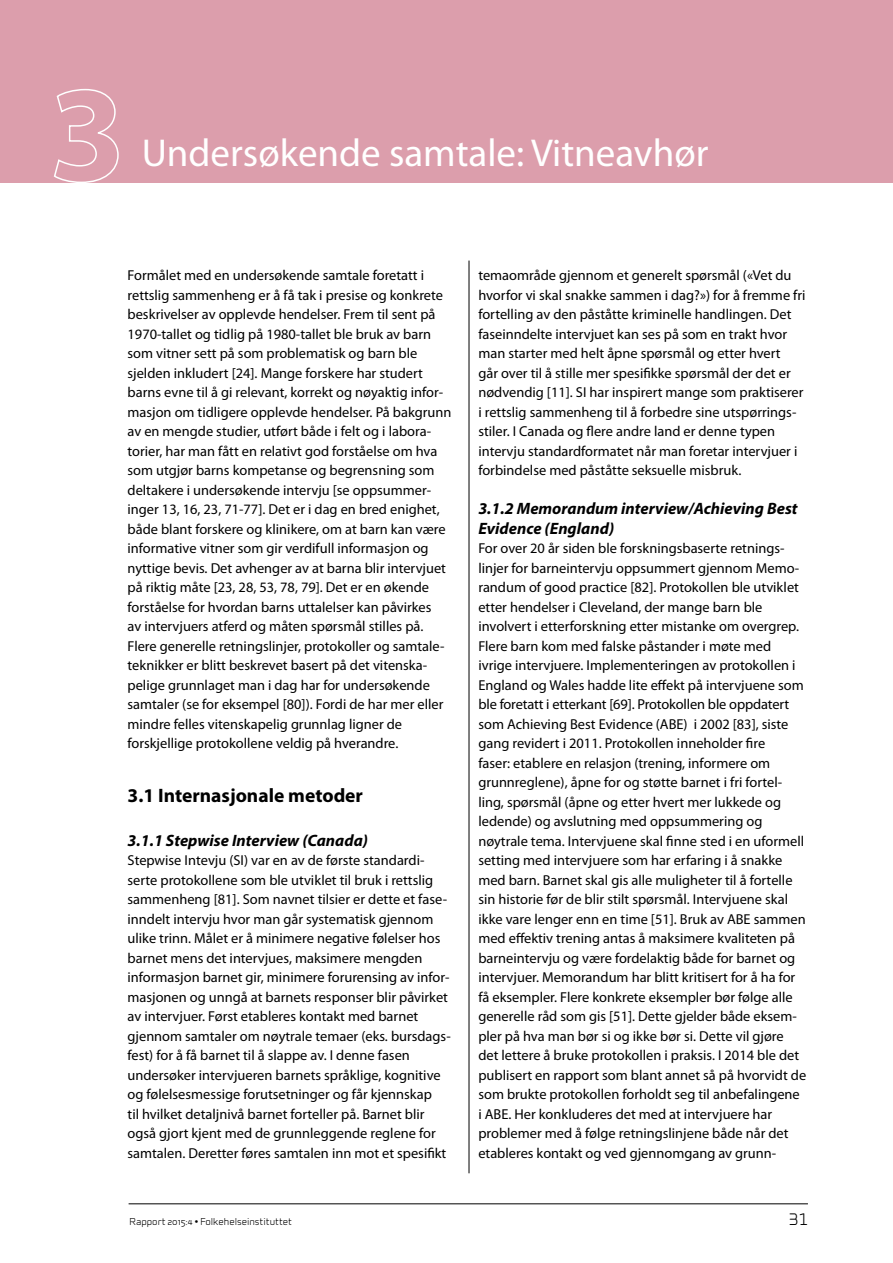
<style>
.page{position:relative;width:893px;height:1263px;background:#fff}
.page>*{position:absolute;margin:0;border:0;box-sizing:border-box;transform-origin:0 0}
.t1{font:39px "Myriad Pro";color:#fff}
.t2{font:700 19.5px "Myriad Pro";color:#000}
.t3{font:italic 700 16.5px/19.5px "Myriad Pro";color:#000}
.t4{font:15px "Infinity T Medium";color:#000}
.t5{font:14.4px/19.5px "Myriad Pro";color:#000}
.t6{font:9px "Infinity ST Medium";color:#000}
.s1{font-family:"Infinity C Medium"}
</style>
<div class="page">
<hr style="left:129px;top:1203px;width:679px;height:1px;background:#000">
<hr style="left:469px;top:261px;width:1px;height:912px;background:#000">
<div style="left:0;top:0;width:893px;height:183px;background:#dc9eac"></div>
<svg style="left:53px;top:88px;width:66px;height:95px"></svg>
<h1 class="t1" style="left:142px;top:131px;width:568px">Undersøkende samtale: Vitneavhør</h1>
<p class="t5" style="left:128px;top:266px;width:325px">Formålet med en undersøkende samtale foretatt i rettslig sammenheng er å få tak i presise og konkrete beskrivelser av opplevde hendelser. Frem til sent på 1970-tallet og tidlig på 1980-tallet ble bruk av barn som vitner sett på som problematisk og barn ble sjelden inkludert [24]. Mange forskere har studert barns evne til å gi relevant, korrekt og nøyaktig infor&shy;masjon om tidligere opplevde hendelser. På bakgrunn av en mengde studier, utført både i felt og i labora&shy;torier, har man fått en relativt god forståelse om hva som utgjør barns kompetanse og begrensning som deltakere i undersøkende intervju [se oppsummer&shy;inger 13, 16, 23, 71-77]. Det er i dag en bred enighet, både blant forskere og klinikere, om at barn kan være informative vitner som gir verdifull informasjon og nyttige bevis. Det avhenger av at barna blir intervjuet på riktig måte [23, 28, 53, 78, 79]. Det er en økende forståelse for hvordan barns uttalelser kan påvirkes<br>av intervjuers atferd og måten spørsmål stilles på.<br>Flere generelle retningslinjer, protokoller og samtale&shy;teknikker er blitt beskrevet basert på det vitenska&shy;pelige grunnlaget man i dag har for undersøkende samtaler (se for eksempel [80]). Fordi de har mer eller mindre felles vitenskapelig grunnlag ligner de forskjellige protokollene veldig på hverandre.</p>
<h2 class="t2" style="left:128px;top:784px;width:237px">3.1 Internasjonale metoder</h2>
<p class="t3" style="left:128px;top:831px;width:242px">3.1.1 Stepwise Interview (Canada)</p>
<p class="t5" style="left:128px;top:851px;width:324px">Stepwise Intevju (SI) var en av de første standardi&shy;serte protokollene som ble utviklet til bruk i rettslig sammenheng [81]. Som navnet tilsier er dette et fase&shy;inndelt intervju hvor man går systematisk gjennom ulike trinn. Målet er å minimere negative følelser hos barnet mens det intervjues, maksimere mengden informasjon barnet gir, minimere forurensing av infor&shy;masjonen og unngå at barnets responser blir påvirket av intervjuer. Først etableres kontakt med barnet gjennom samtaler om nøytrale temaer (eks. bursdags&shy;fest) for å få barnet til å slappe av. I denne fasen undersøker intervjueren barnets språklige, kognitive og følelsesmessige forutsetninger og får kjennskap<br>til hvilket detaljnivå barnet forteller på. Barnet blir også gjort kjent med de grunnleggende reglene for samtalen. Deretter føres samtalen inn mot et spesifikt</p>
<p class="t5" style="left:478px;top:266px;width:329px">temaområde gjennom et generelt spørsmål («Vet du hvorfor vi skal snakke sammen i dag?») for å fremme fri fortelling av den påståtte kriminelle handlingen. Det faseinndelte intervjuet kan ses på som en trakt hvor man starter med helt åpne spørsmål og etter hvert<br>går over til å stille mer spesifikke spørsmål der det er nødvendig [11]. SI har inspirert mange som praktiserer i rettslig sammenheng til å forbedre sine utspørrings&shy;stiler. I Canada og flere andre land er denne typen intervju standardformatet når man foretar intervjuer i forbindelse med påståtte seksuelle misbruk.</p>
<p class="t3" style="left:478px;top:499px;width:321px">3.1.2 Memorandum interview/Achieving Best<br>Evidence (England)</p>
<p class="t5" style="left:478px;top:539px;width:329px">For over 20 år siden ble forskningsbaserte retnings&shy;linjer for barneintervju oppsummert gjennom Memo&shy;randum of good practice [82]. Protokollen ble utviklet etter hendelser i Cleveland, der mange barn ble involvert i etterforskning etter mistanke om overgrep.<br>Flere barn kom med falske påstander i møte med ivrige intervjuere. Implementeringen av protokollen i England og Wales hadde lite effekt på intervjuene som ble foretatt i etterkant [69]. Protokollen ble oppdatert som Achieving Best Evidence (ABE) i 2002 [83], siste gang revidert i 2011. Protokollen inneholder fire<br>faser: etablere en relasjon (trening, informere om grunnreglene), åpne for og støtte barnet i fri fortel&shy;ling, spørsmål (åpne og etter hvert mer lukkede og ledende) og avslutning med oppsummering og nøytrale tema. Intervjuene skal finne sted i en uformell setting med intervjuere som har erfaring i å snakke med barn. Barnet skal gis alle muligheter til å fortelle sin historie før de blir stilt spørsmål. Intervjuene skal ikke vare lenger enn en time [51]. Bruk av ABE sammen med effektiv trening antas å maksimere kvaliteten på barneintervju og være fordelaktig både for barnet og intervjuer. Memorandum har blitt kritisert for å ha for få eksempler. Flere konkrete eksempler bør følge alle generelle råd som gis [51]. Dette gjelder både eksem&shy;pler på hva man bør si og ikke bør si. Dette vil gjøre det lettere å bruke protokollen i praksis. I 2014 ble det publisert en rapport som blant annet så på hvorvidt de som brukte protokollen forholdt seg til anbefalingene i ABE. Her konkluderes det med at intervjuere har problemer med å følge retningslinjene både når det etableres kontakt og ved gjennomgang av grunn-</p>
<p class="t6" style="left:130px;top:1215px;width:164px">Rapport 2015:<span class="s1">4</span> • Folkehelseinstituttet</p>
<p class="t4" style="left:789px;top:1208px;width:21px">31</p>
</div>
